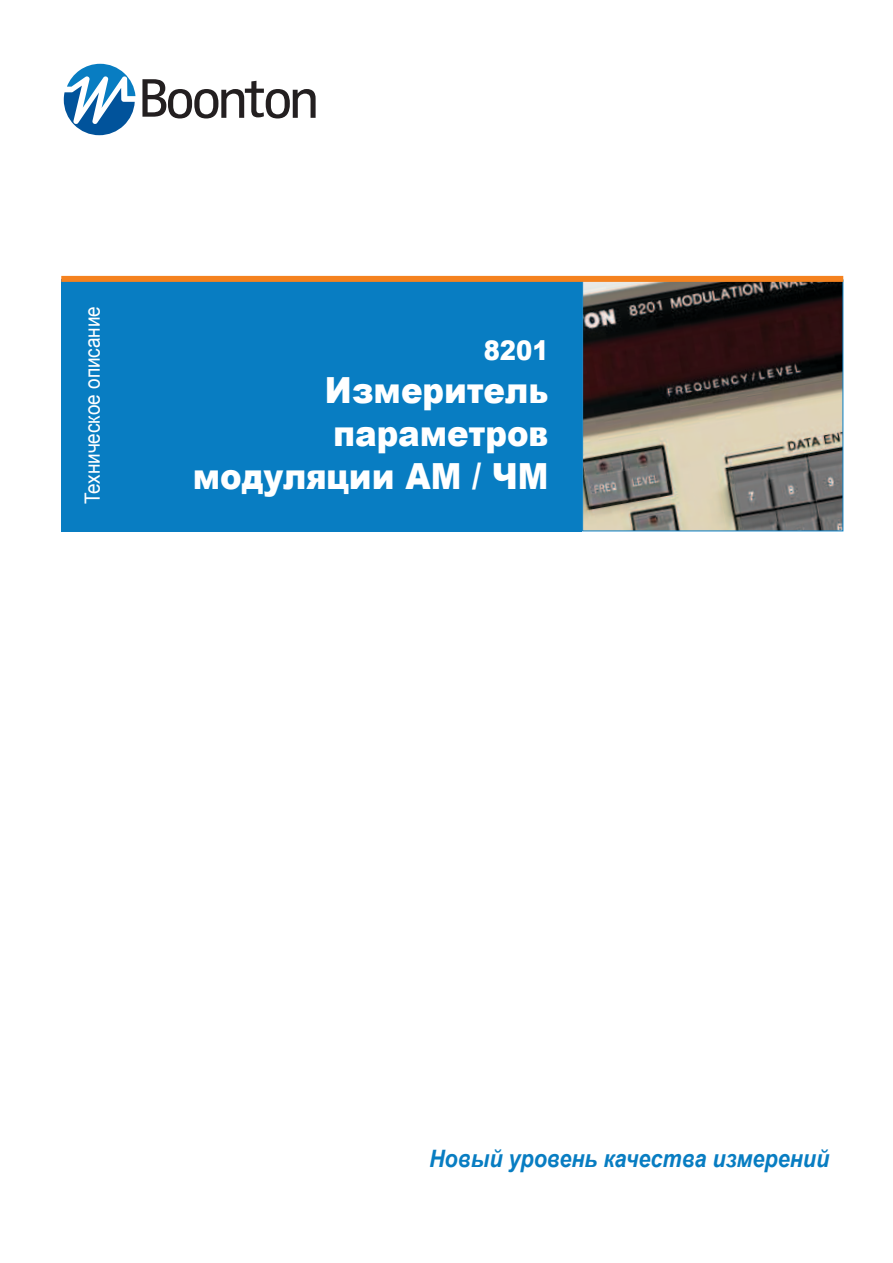
<style>
.page{position:relative;width:893px;height:1263px;background:#fff}
.page>*{position:absolute;margin:0;border:0;box-sizing:border-box;transform-origin:0 0}
.Head_1{font:900 36px/43.2px "Arial";color:#fff;text-align:right;scale:.9 1}
.Head_1-2{font:900 27px "Arial";color:#fff;scale:.9 1}
.SUB_1{font:italic 700 24px "Arial";color:#087dc2;scale:.9 1}
.Body_10{font:21px "Arial";color:#fff;scale:.9 1}
</style>
<div class="page">
<svg style="left:142px;top:79px;width:174px;height:39px"></svg>
<svg style="left:64px;top:64px;width:71px;height:71px"></svg>
<img style="left:584px;top:282px;width:257px;height:247px">
<div style="left:582px;top:279px;width:261px;height:252px;border:1px solid #087dc2"></div>
<div style="left:61px;top:279px;width:521px;height:252px;background:#087dc2"></div>
<div style="left:61px;top:276px;width:782px;height:6px;background:#f5821f"></div>
<p class="Body_10" style="left:79px;top:504px;width:222px;rotate:-90deg">Техническое описание</p>
<p class="Head_1-2" style="left:484px;top:330px;width:74px">8201</p>
<p class="Head_1" style="left:193px;top:367px;width:397px">Измеритель параметров модуляции AM / ЧM</p>
<p class="SUB_1" style="left:429px;top:1142px;width:446px">Новый уровень качества измерений</p>
</div>
